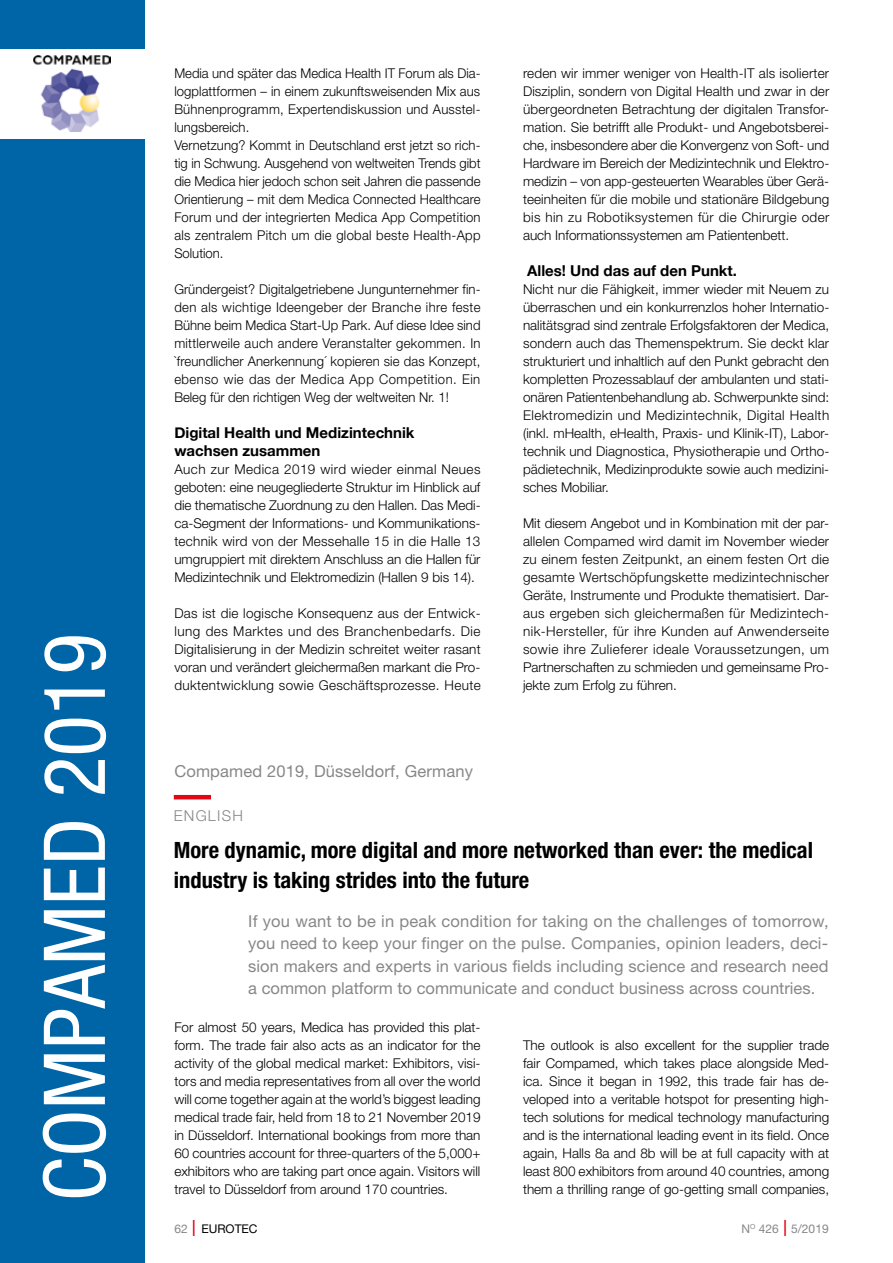
<style>
.page{position:relative;width:893px;height:1263px;background:#fff}
.page>*{position:absolute;margin:0;border:0;box-sizing:border-box;transform-origin:0 0}
.t1{font:condensed 85.5px "Helvetica Neue";color:#fff}
.t2{font:700 condensed 22.5px/30px "Helvetica Neue";color:#000}
.t3{font:16.5px/22.5px "Helvetica Neue";color:#878787;text-align:justify}
.t4{font:700 15px/18px "Helvetica Neue";color:#000}
.t5{font:300 15px "Helvetica Neue";letter-spacing:.08em;color:#878787}
.t6{font:300 13.5px/18px "Helvetica Neue";color:#000;text-align:justify}
.t7{font:12px "Helvetica Neue";color:#878787}
.t8{font:12px "Helvetica Neue";color:#000}
.s1{color:#878787}
.s2{font-weight:300;font-stretch:condensed;font-size:22.5px;color:#e30613}
</style>
<div class="page">
<hr style="left:174px;top:795px;width:37px;height:4px;background:#e30613">
<div style="left:0;top:0;width:145px;height:1263px;background:#0065a7"></div>
<div style="left:0;top:49px;width:156px;height:89px;background:#fff"></div>
<img style="left:33px;top:55px;width:77px;height:77px">
<h1 class="t1" style="left:25px;top:1201px;width:569px;rotate:-90deg">COMPAMED 2019</h1>
<p class="t6" style="left:174px;top:64px;width:308px;text-align:left">Media und später das Medica Health IT Forum als Dia&shy;logplattformen – in einem zukunftsweisenden Mix aus Bühnenprogramm, Expertendiskussion und Ausstel&shy;lungsbereich.<br>Vernetzung? Kommt in Deutschland erst jetzt so rich&shy;tig in Schwung. Ausgehend von weltweiten Trends gibt die Medica hier jedoch schon seit Jahren die passende Orientierung – mit dem Medica Connected Healthcare Forum und der integrierten Medica App Competition als zentralem Pitch um die global beste Health-App Solution.</p>
<p class="t6" style="left:174px;top:280px;width:308px">Gründergeist? Digitalgetriebene Jungunternehmer fin&shy;den als wichtige Ideengeber der Branche ihre feste Bühne beim Medica Start-Up Park. Auf diese Idee sind mittlerweile auch andere Veranstalter gekommen. In `freundlicher Anerkennung´ kopieren sie das Konzept, ebenso wie das der Medica App Competition. Ein Beleg für den richtigen Weg der weltweiten Nr. 1!</p>
<p class="t4" style="left:174px;top:424px;width:242px">Digital Health und Medizintechnik wachsen zusammen</p>
<p class="t6" style="left:174px;top:460px;width:308px">Auch zur Medica 2019 wird wieder einmal Neues geboten: eine neugegliederte Struktur im Hinblick auf die thematische Zuordnung zu den Hallen. Das Medi&shy;ca-Segment der Informations- und Kommunikations&shy;technik wird von der Messehalle 15 in die Halle 13 umgruppiert mit direktem Anschluss an die Hallen für Medizintechnik und Elektromedizin (Hallen 9 bis 14).</p>
<p class="t6" style="left:174px;top:604px;width:308px">Das ist die logische Konsequenz aus der Entwick&shy;lung des Marktes und des Branchenbedarfs. Die Digitalisierung in der Medizin schreitet weiter rasant voran und verändert gleichermaßen markant die Pro&shy;duktentwicklung sowie Geschäftsprozesse. Heute</p>
<p class="t3" style="left:174px;top:759px;width:300px">Compamed 2019, Düsseldorf, Germany</p>
<p class="t6" style="left:523px;top:64px;width:308px">reden wir immer weniger von Health-IT als isolierter Disziplin, sondern von Digital Health und zwar in der übergeordneten Betrachtung der digitalen Transfor&shy;mation. Sie betrifft alle Produkt- und Angebotsberei&shy;che, insbesondere aber die Konvergenz von Soft- und Hardware im Bereich der Medizintechnik und Elektro&shy;medizin – von app-gesteuerten Wearables über Gerä&shy;teeinheiten für die mobile und stationäre Bildgebung bis hin zu Robotiksystemen für die Chirurgie oder auch Informationssystemen am Patientenbett.</p>
<p class="t4" style="left:527px;top:262px;width:211px">Alles! Und das auf den Punkt.</p>
<p class="t6" style="left:523px;top:280px;width:308px">Nicht nur die Fähigkeit, immer wieder mit Neuem zu überraschen und ein konkurrenzlos hoher Internatio&shy;nalitätsgrad sind zentrale Erfolgsfaktoren der Medica, sondern auch das Themenspektrum. Sie deckt klar strukturiert und inhaltlich auf den Punkt gebracht den kompletten Prozessablauf der ambulanten und stati&shy;onären Patientenbehandlung ab. Schwerpunkte sind:<br>Elektromedizin und Medizintechnik, Digital Health (inkl. mHealth, eHealth, Praxis- und Klinik-IT), Labor&shy;technik und Diagnostica, Physiotherapie und Ortho&shy;pädietechnik, Medizinprodukte sowie auch medizini&shy;sches Mobiliar.</p>
<p class="t6" style="left:523px;top:514px;width:308px">Mit diesem Angebot und in Kombination mit der par&shy;allelen Compamed wird damit im November wieder zu einem festen Zeitpunkt, an einem festen Ort die gesamte Wertschöpfungskette medizintechnischer Geräte, Instrumente und Produkte thematisiert. Dar&shy;aus ergeben sich gleichermaßen für Medizintech&shy;nik-Hersteller, für ihre Kunden auf Anwenderseite sowie ihre Zulieferer ideale Voraussetzungen, um Partnerschaften zu schmieden und gemeinsame Pro&shy;jekte zum Erfolg zu führen.</p>
<p class="t5" style="left:174px;top:806px;width:71px">ENGLISH</p>
<h2 class="t2" style="left:174px;top:835px;width:641px">More dynamic, more digital and more networked than ever: the medical industry is taking strides into the future</h2>
<p class="t3" style="left:248px;top:909px;width:582px">If you want to be in peak condition for taking on the challenges of tomorrow, you need to keep your finger on the pulse. Companies, opinion leaders, deci&shy;sion makers and experts in various fields including science and research need a common platform to communicate and conduct business across countries.</p>
<p class="t6" style="left:174px;top:1018px;width:308px">For almost 50 years, Medica has provided this plat&shy;form. The trade fair also acts as an indicator for the activity of the global medical market: Exhibitors, visi&shy;tors and media representatives from all over the world will come together again at the world’s biggest leading medical trade fair, held from 18 to 21 November 2019 in Düsseldorf. International bookings from more than 60 countries account for three-quarters of the 5,000+ exhibitors who are taking part once again. Visitors will travel to Düsseldorf from around 170 countries.</p>
<p class="t6" style="left:523px;top:1036px;width:308px">The outlook is also excellent for the supplier trade fair Compamed, which takes place alongside Med&shy;ica. Since it began in 1992, this trade fair has de&shy;veloped into a veritable hotspot for presenting high&shy;tech solutions for medical technology manufacturing and is the international leading event in its field. Once again, Halls 8a and 8b will be at full capacity with at least 800 exhibitors from around 40 countries, among</p>
<p class="t6" style="left:523px;top:1180px;width:308px">them a thrilling range of go-getting small companies,</p>
<p class="t8" style="left:174px;top:1221px;width:85px"><span class="s1">62</span> <span class="s2">I</span> EUROTEC</p>
<p class="t7" style="left:741px;top:1221px;width:89px">N<sup>O</sup> 426 <span class="s2">I</span> 5/2019</p>
</div>
